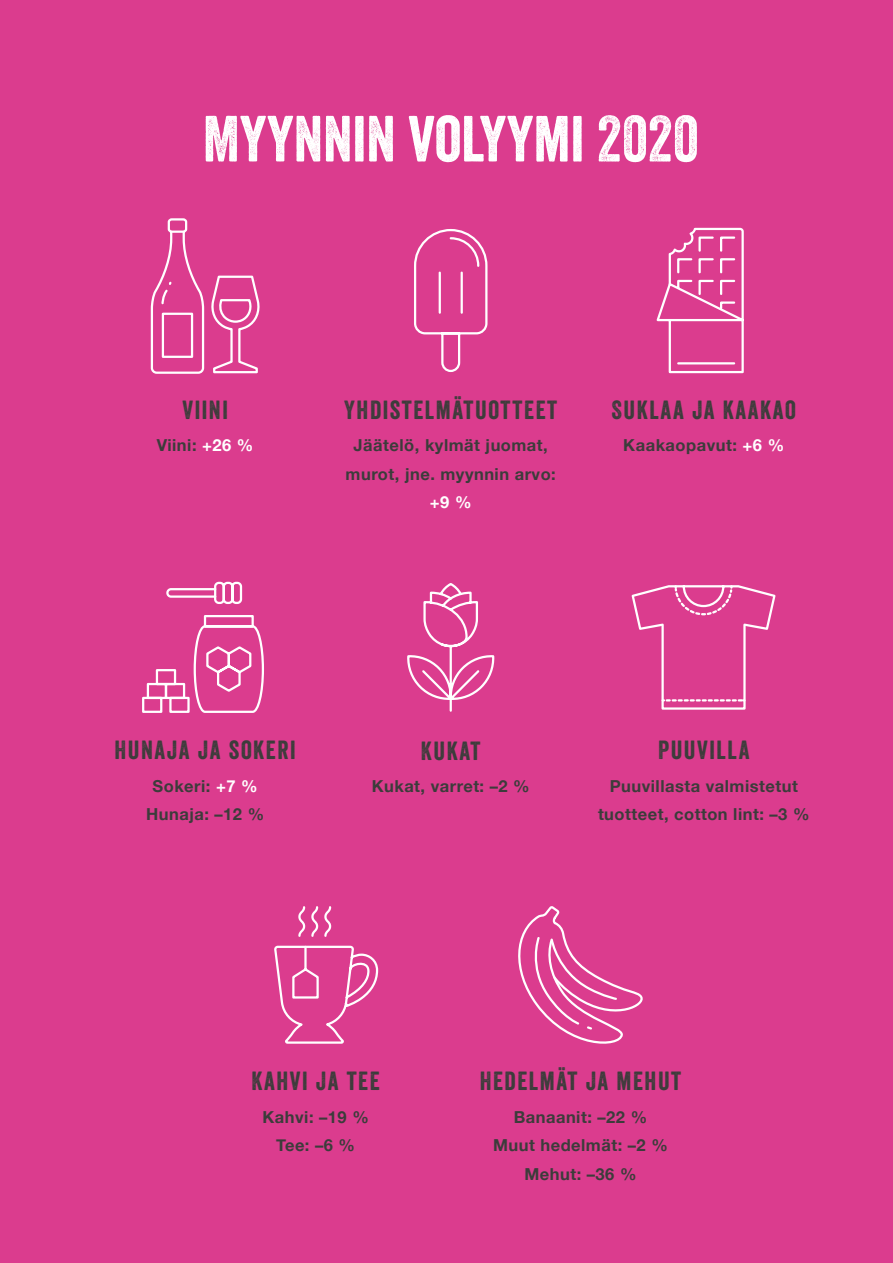
<style>
.page{position:relative;width:893px;height:1263px;background:#db3c8e}
.page>*{position:absolute;margin:0;border:0;box-sizing:border-box;transform-origin:0 0}
.otsikot_taustalla{font:63px "Veneer";color:#fff}
.t1{font:25.5px "Veneer";letter-spacing:.06em;color:#3c3c3b}
.t2{font:700 16.5px/28.5px "Helvetica Neue";letter-spacing:.03em;color:#3c3c3b;text-align:center}
.s1{color:#fff}
</style>
<div class="page">
<svg style="left:142px;top:581px;width:122px;height:132px"></svg>
<svg style="left:274px;top:906px;width:105px;height:138px"></svg>
<svg style="left:631px;top:585px;width:145px;height:125px"></svg>
<svg style="left:656px;top:227px;width:88px;height:147px"></svg>
<svg style="left:150px;top:218px;width:110px;height:156px"></svg>
<svg style="left:414px;top:230px;width:74px;height:142px"></svg>
<svg style="left:407px;top:583px;width:88px;height:129px"></svg>
<svg style="left:518px;top:906px;width:125px;height:138px"></svg>
<p class="otsikot_taustalla" style="left:203px;top:100px;width:497px">MYYNNIN VOLYYMI 2020</p>
<p class="t1" style="left:182px;top:394px;width:47px">VIINI</p>
<p class="t2" style="left:157px;top:432px;width:98px">Viini: <span class="s1">+26 %</span></p>
<p class="t1" style="left:344px;top:394px;width:214px">YHDISTELMÄTUOTTEET</p>
<p class="t2" style="left:346px;top:432px;width:212px">Jäätelö, kylmät juomat, murot, jne. myynnin arvo: <span class="s1">+9 %</span></p>
<p class="t1" style="left:612px;top:394px;width:186px">SUKLAA JA KAAKAO</p>
<p class="t2" style="left:623px;top:432px;width:162px">Kaakaopavut: <span class="s1">+6 %</span></p>
<p class="t1" style="left:115px;top:734px;width:183px">HUNAJA JA SOKERI</p>
<p class="t2" style="left:153px;top:772px;width:107px">Sokeri: <span class="s1">+7 %</span></p>
<p class="t2" style="left:146px;top:801px;width:120px">Hunaja: –12 %</p>
<p class="t1" style="left:421px;top:735px;width:61px">KUKAT</p>
<p class="t2" style="left:372px;top:773px;width:160px">Kukat, varret: –2 %</p>
<p class="t1" style="left:658px;top:734px;width:93px">PUUVILLA</p>
<p class="t2" style="left:598px;top:772px;width:213px">Puuvillasta valmistetut tuotteet, cotton lint: –3 %</p>
<p class="t1" style="left:252px;top:1065px;width:130px">KAHVI JA TEE</p>
<p class="t2" style="left:263px;top:1103px;width:108px">Kahvi: –19 %</p>
<p class="t2" style="left:276px;top:1131px;width:80px">Tee: –6 %</p>
<p class="t1" style="left:480px;top:1065px;width:203px">HEDELMÄT JA MEHUT</p>
<p class="t2" style="left:514px;top:1103px;width:135px">Banaanit: –22 %</p>
<p class="t2" style="left:493px;top:1131px;width:176px">Muut hedelmät: –2 %</p>
<p class="t2" style="left:524px;top:1160px;width:114px">Mehut: –36 %</p>
</div>
